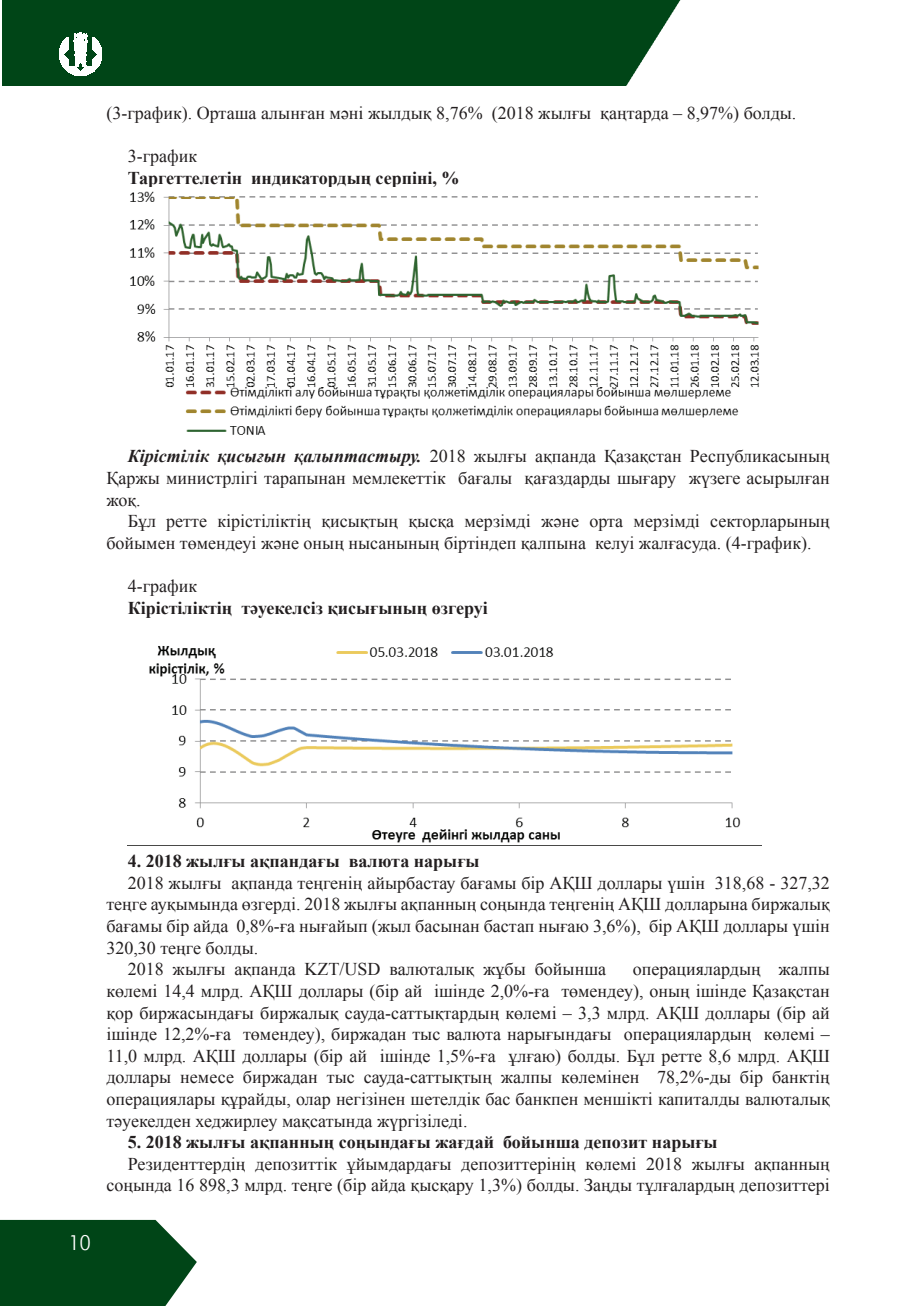
<style>
.page{position:relative;width:915px;height:1306px;background:#fff}
.page>*{position:absolute;margin:0;border:0;box-sizing:border-box;transform-origin:0 0}
.t1{font:21px "KZM Futuris";color:#fff}
.t2{font:18px/21.6px "Times New Roman";color:#231f20;text-align:justify}
.t3{font:700 18px "Times New Roman";color:#231f20}
.s1{font-weight:700;font-style:italic}
</style>
<div class="page">
<div style="left:2px;top:0;width:678px;height:85px;background:#004517"></div>
<svg style="left:0;top:1219px;width:197px;height:86px;background:#19572e"></svg>
<svg style="left:59px;top:33px;width:43px;height:43px"></svg>
<img style="left:130px;top:191px;width:629px;height:244px">
<img style="left:149px;top:646px;width:592px;height:197px">
<p class="t2" style="left:106px;top:101px;width:691px">(3-график). Орташа алынған мәні жылдық 8,76% (2018 жылғы қаңтарда – 8,97%) болды.</p>
<p class="t2" style="left:128px;top:145px;width:71px">3-график</p>
<p class="t3" style="left:128px;top:165px;width:333px">Таргеттелетін индикатордың серпіні, %</p>
<p class="t2" style="left:106px;top:445px;width:724px;text-indent:21px"><span class="s1">Кірістілік қисығын қалыптастыру.</span> 2018 жылғы ақпанда Қазақстан Республикасының Қаржы министрлігі тарапынан мемлекеттік бағалы қағаздарды шығару жүзеге асырылған жоқ.</p>
<p class="t2" style="left:106px;top:510px;width:724px;text-indent:21px">Бұл ретте кірістіліктің қисықтың қысқа мерзімді және орта мерзімді секторларының бойымен төмендеуі және оның нысанының біртіндеп қалпына келуі жалғасуда. (4-график).</p>
<p class="t2" style="left:128px;top:574px;width:71px">4-график</p>
<p class="t3" style="left:128px;top:594px;width:361px">Кірістіліктің тәуекелсіз қисығының өзгеруі</p>
<p class="t1" style="left:68px;top:1232px;width:25px">10</p>
<p class="t3" style="left:128px;top:848px;width:353px">4. 2018 жылғы ақпандағы валюта нарығы</p>
<p class="t2" style="left:128px;top:871px;width:703px">2018 жылғы ақпанда теңгенің айырбастау бағамы бір АҚШ доллары үшін 318,68 - 327,32</p>
<p class="t2" style="left:106px;top:893px;width:724px">теңге ауқымында өзгерді. 2018 жылғы ақпанның соңында теңгенің АҚШ долларына биржалық</p>
<p class="t2" style="left:106px;top:914px;width:724px">бағамы бір айда 0,8%-ға нығайып (жыл басынан бастап нығаю 3,6%), бір АҚШ доллары үшін</p>
<p class="t2" style="left:106px;top:936px;width:153px">320,30 теңге болды.</p>
<p class="t2" style="left:128px;top:957px;width:480px">2018 жылғы ақпанда KZT/USD валюталық жұбы бойынша</p>
<p class="t2" style="left:106px;top:957px;width:724px;text-indent:526px">операциялардың жалпы көлемі 14,4 млрд. АҚШ доллары (бір ай ішінде 2,0%-ға төмендеу), оның ішінде Қазақстан қор биржасындағы биржалық сауда-саттықтардың көлемі – 3,3 млрд. АҚШ доллары (бір ай ішінде 12,2%-ға төмендеу), биржадан тыс валюта нарығындағы операциялардың көлемі – 11,0 млрд. АҚШ доллары (бір ай ішінде 1,5%-ға ұлғаю) болды. Бұл ретте 8,6 млрд. АҚШ доллары немесе биржадан тыс сауда-саттықтың жалпы көлемінен 78,2%-ды бір банктің операциялары құрайды, олар негізінен шетелдік бас банкпен меншікті капиталды валюталық тәуекелден хеджирлеу мақсатында жүргізіледі.</p>
<p class="t3" style="left:128px;top:1129px;width:591px">5. 2018 жылғы ақпанның соңындағы жағдай бойынша депозит нарығы</p>
<p class="t2" style="left:106px;top:1152px;width:724px;text-align:right">Резиденттердің депозиттік ұйымдардағы депозиттерінің көлемі 2018 жылғы ақпанның соңында 16 898,3 млрд. теңге (бір айда қысқару 1,3%) болды. Заңды тұлғалардың депозиттері</p>
</div>
